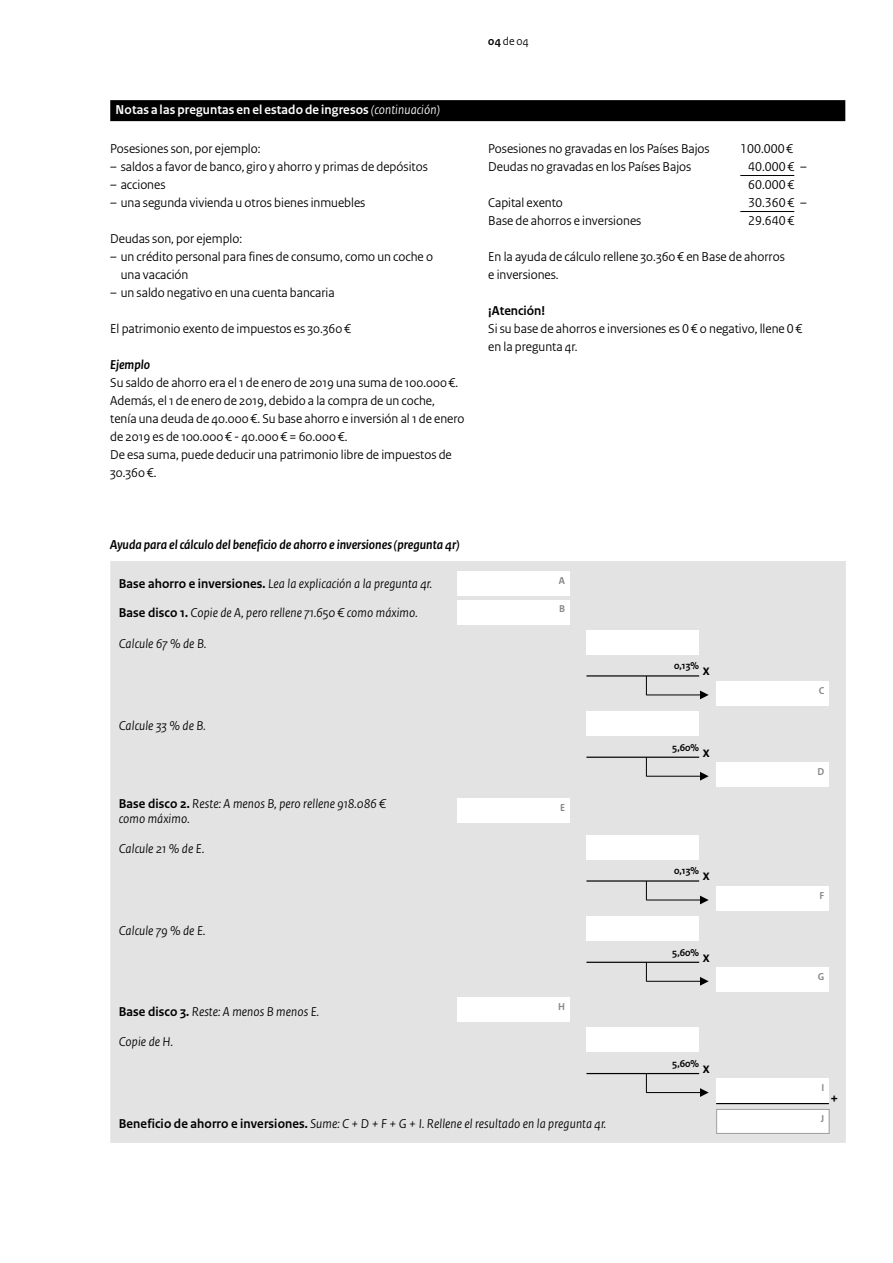
<style>
.page{position:relative;width:893px;height:1263px;background:#fff}
.page>*{position:absolute;margin:0;border:0;box-sizing:border-box;transform-origin:0 0}
._159__Rekenhulp_teks{font:700 15px "Rijksoverheid Sans Heading";color:#000}
.Gebruiksaanwijzing{font:13.5px/18px "Rijksoverheid Sans Heading";color:#000}
._159__Rekenhulp_teks-2{font:italic 13.5px/15px "Rijksoverheid Sans Heading";letter-spacing:.01em;color:#000}
.Gebruiksaanwijzing_s{font:13.5px "Rijksoverheid Sans Heading";color:#000}
.Tussenkop{font:italic 700 13.5px "Rijksoverheid Sans Heading";color:#000}
.t1{font:700 13.5px "Rijksoverheid Sans Heading";letter-spacing:.01em;color:#fff}
.Tussenkop-2{font:700 13.5px "Rijksoverheid Sans Heading";color:#000}
.Tussenkop_cursief{font:italic 700 13.5px "Rijksoverheid Sans Heading";color:#000}
.t2{font:12px "Rijksoverheid Sans Heading";color:#000}
._159__Rekenhulp_teks-3{font:700 10.5px "Rijksoverheid Sans Heading";color:#000}
._020__Wit_vlak_lette{font:700 10.5px "Rijksoverheid Sans Heading";color:#878787}
.s1{font-weight:400;font-style:italic}
.s2{font-weight:700}
.s3{font-weight:700;font-style:normal}
.s4{font-size:15px}
</style>
<div class="page">
<div style="left:110px;top:100px;width:735px;height:21px;background:#000"></div>
<hr style="left:740px;top:175px;width:54px;height:1px;background:#000">
<hr style="left:740px;top:211px;width:54px;height:1px;background:#000">
<div style="left:110px;top:561px;width:736px;height:582px;background:#e3e3e3"></div>
<div style="left:457px;top:571px;width:112px;height:24px;background:#fff"></div>
<div style="left:457px;top:600px;width:112px;height:24px;background:#fff"></div>
<div style="left:586px;top:630px;width:113px;height:24px;background:#fff"></div>
<hr style="left:586px;top:675px;width:113px;height:1px;background:#000">
<svg style="left:646px;top:676px;width:1px;height:19px"></svg>
<hr style="left:647px;top:694px;width:53px;height:1px;background:#000">
<svg style="left:700px;top:690px;width:9px;height:9px"></svg>
<div style="left:716px;top:681px;width:113px;height:24px;background:#fff"></div>
<div style="left:586px;top:711px;width:113px;height:24px;background:#fff"></div>
<hr style="left:586px;top:757px;width:113px;height:1px;background:#000">
<svg style="left:646px;top:757px;width:1px;height:20px"></svg>
<hr style="left:647px;top:776px;width:53px;height:1px;background:#000">
<svg style="left:700px;top:772px;width:9px;height:8px"></svg>
<div style="left:716px;top:763px;width:113px;height:24px;background:#fff"></div>
<div style="left:457px;top:799px;width:112px;height:24px;background:#fff"></div>
<div style="left:586px;top:835px;width:113px;height:24px;background:#fff"></div>
<hr style="left:586px;top:880px;width:113px;height:2px;background:#000">
<svg style="left:646px;top:881px;width:1px;height:19px"></svg>
<hr style="left:647px;top:899px;width:53px;height:1px;background:#000">
<svg style="left:700px;top:896px;width:9px;height:8px"></svg>
<div style="left:716px;top:886px;width:113px;height:24px;background:#fff"></div>
<div style="left:586px;top:916px;width:113px;height:24px;background:#fff"></div>
<hr style="left:586px;top:962px;width:113px;height:1px;background:#000">
<svg style="left:646px;top:962px;width:1px;height:20px"></svg>
<hr style="left:647px;top:981px;width:53px;height:1px;background:#000">
<svg style="left:700px;top:977px;width:9px;height:9px"></svg>
<div style="left:716px;top:968px;width:113px;height:24px;background:#fff"></div>
<div style="left:457px;top:998px;width:112px;height:24px;background:#fff"></div>
<div style="left:586px;top:1028px;width:113px;height:24px;background:#fff"></div>
<hr style="left:586px;top:1073px;width:113px;height:1px;background:#000">
<svg style="left:646px;top:1074px;width:1px;height:19px"></svg>
<hr style="left:647px;top:1092px;width:53px;height:1px;background:#000">
<svg style="left:700px;top:1088px;width:9px;height:9px"></svg>
<hr style="left:716px;top:1103px;width:113px;height:1px;background:#000">
<div style="left:716px;top:1079px;width:113px;height:24px;background:#fff"></div>
<div style="left:717px;top:1109px;width:112px;height:24px;background:#fff"></div>
<div style="left:716px;top:1109px;width:114px;height:25px;border:1px solid #9d9d9c"></div>
<p class="t1" style="left:116px;top:102px;width:326px">Notas a las preguntas en el estado de ingresos <span class="s1">(continuación)</span></p>
<p class="Gebruiksaanwijzing" style="left:110px;top:140px;width:152px">Posesiones son, por ejemplo:</p>
<p class="Gebruiksaanwijzing" style="left:110px;top:158px;width:319px">– saldos a favor de banco, giro y ahorro y primas de depósitos</p>
<p class="Gebruiksaanwijzing" style="left:110px;top:176px;width:57px">– acciones</p>
<p class="Gebruiksaanwijzing" style="left:110px;top:194px;width:257px">– una segunda vivienda u otros bienes inmuebles</p>
<p class="Gebruiksaanwijzing" style="left:110px;top:230px;width:133px">Deudas son, por ejemplo:</p>
<p class="Gebruiksaanwijzing" style="left:121px;top:248px;width:314px;text-indent:-10px">– un crédito personal para fines de consumo, como un coche o una vacación</p>
<p class="Gebruiksaanwijzing" style="left:110px;top:284px;width:226px">– un saldo negativo en una cuenta bancaria</p>
<p class="Gebruiksaanwijzing" style="left:110px;top:320px;width:242px">El patrimonio exento de impuestos es 30.360€</p>
<p class="Tussenkop_cursief" style="left:110px;top:357px;width:41px">Ejemplo</p>
<p class="Gebruiksaanwijzing" style="left:110px;top:374px;width:356px">Su saldo de ahorro era el 1 de enero de 2019 una suma de 100.000€.<br>Además, el 1 de enero de 2019, debido a la compra de un coche,<br>tenía una deuda de 40.000€. Su base ahorro e inversión al 1 de enero de 2019 es de 100.000€ - 40.000€ = 60.000€.</p>
<p class="Gebruiksaanwijzing" style="left:110px;top:446px;width:343px">De esa suma, puede deducir una patrimonio libre de impuestos de<br>30.360€.</p>
<p class="t2" style="left:488px;top:34px;width:42px"><span class="s2">04</span> de 04</p>
<p class="Gebruiksaanwijzing_s" style="left:488px;top:141px;width:223px">Posesiones no gravadas en los Países Bajos</p>
<p class="Gebruiksaanwijzing_s" style="left:740px;top:141px;width:54px">100.000€</p>
<p class="Gebruiksaanwijzing_s" style="left:488px;top:159px;width:205px">Deudas no gravadas en los Países Bajos</p>
<p class="Gebruiksaanwijzing_s" style="left:748px;top:159px;width:60px">40.000€ –</p>
<p class="Gebruiksaanwijzing_s" style="left:748px;top:177px;width:47px">60.000€</p>
<p class="Gebruiksaanwijzing_s" style="left:488px;top:195px;width:76px">Capital exento</p>
<p class="Gebruiksaanwijzing_s" style="left:748px;top:195px;width:60px">30.360€ –</p>
<p class="Gebruiksaanwijzing_s" style="left:488px;top:213px;width:155px">Base de ahorros e inversiones</p>
<p class="Gebruiksaanwijzing_s" style="left:748px;top:213px;width:47px">29.640€</p>
<p class="Gebruiksaanwijzing" style="left:488px;top:248px;width:298px">En la ayuda de cálculo rellene 30.360€ en Base de ahorros e inversiones.</p>
<h2 class="Tussenkop-2" style="left:488px;top:303px;width:58px">¡Atención!</h2>
<p class="Gebruiksaanwijzing" style="left:488px;top:320px;width:316px">Si su base de ahorros e inversiones es 0€ o negativo, llene 0€ en la pregunta 4r.</p>
<h2 class="Tussenkop" style="left:110px;top:537px;width:351px">Ayuda para el cálculo del beneficio de ahorro e inversiones (pregunta 4r)</h2>
<p class="_159__Rekenhulp_teks-2" style="left:119px;top:577px;width:315px"><span class="s3">Base ahorro e inversiones.</span> Lea la explicación a la pregunta 4r.</p>
<p class="_020__Wit_vlak_lette" style="left:559px;top:575px;width:8px">A</p>
<p class="_159__Rekenhulp_teks-2" style="left:119px;top:605px;width:300px"><span class="s3">Base disco 1.</span> Copie de A, pero rellene 71.650 € como máximo.</p>
<p class="_020__Wit_vlak_lette" style="left:559px;top:603px;width:7px">B</p>
<p class="_159__Rekenhulp_teks-2" style="left:119px;top:637px;width:89px">Calcule 67 % de B.</p>
<p class="_159__Rekenhulp_teks-2" style="left:119px;top:718px;width:89px">Calcule 33 % de B.</p>
<p class="_159__Rekenhulp_teks-2" style="left:119px;top:797px;width:269px"><span class="s3">Base disco 2.</span> Reste: A menos B, pero rellene 918.086 € como máximo.</p>
<p class="_020__Wit_vlak_lette" style="left:560px;top:802px;width:7px">E</p>
<p class="_159__Rekenhulp_teks-2" style="left:119px;top:842px;width:87px">Calcule 21 % de E.</p>
<p class="_159__Rekenhulp_teks-2" style="left:119px;top:923px;width:88px">Calcule 79 % de E.</p>
<p class="_159__Rekenhulp_teks-2" style="left:119px;top:1004px;width:202px"><span class="s3">Base disco 3.</span> Reste: A menos B menos E.</p>
<p class="_020__Wit_vlak_lette" style="left:558px;top:1001px;width:8px">H</p>
<p class="_159__Rekenhulp_teks-2" style="left:119px;top:1034px;width:56px">Copie de H.</p>
<p class="_159__Rekenhulp_teks-3" style="left:674px;top:660px;width:37px">0,13% <span class="s4">x</span></p>
<p class="_159__Rekenhulp_teks-3" style="left:672px;top:741px;width:39px">5,60% <span class="s4">x</span></p>
<p class="_159__Rekenhulp_teks-3" style="left:674px;top:865px;width:37px">0,13% <span class="s4">x</span></p>
<p class="_159__Rekenhulp_teks-3" style="left:672px;top:946px;width:39px">5,60% <span class="s4">x</span></p>
<p class="_159__Rekenhulp_teks-3" style="left:672px;top:1058px;width:39px">5,60% <span class="s4">x</span></p>
<p class="_020__Wit_vlak_lette" style="left:819px;top:684px;width:7px">C</p>
<p class="_020__Wit_vlak_lette" style="left:818px;top:766px;width:8px">D</p>
<p class="_020__Wit_vlak_lette" style="left:819px;top:889px;width:6px">F</p>
<p class="_020__Wit_vlak_lette" style="left:818px;top:971px;width:8px">G</p>
<p class="_020__Wit_vlak_lette" style="left:821px;top:1082px;width:4px">I</p>
<p class="_159__Rekenhulp_teks" style="left:830px;top:1090px;width:9px">+</p>
<p class="_159__Rekenhulp_teks-2" style="left:119px;top:1116px;width:489px"><span class="s3">Beneficio de ahorro e inversiones.</span> Sume: C + D + F + G + I. Rellene el resultado en la pregunta 4r.</p>
<p class="_020__Wit_vlak_lette" style="left:821px;top:1113px;width:5px">J</p>
</div>
